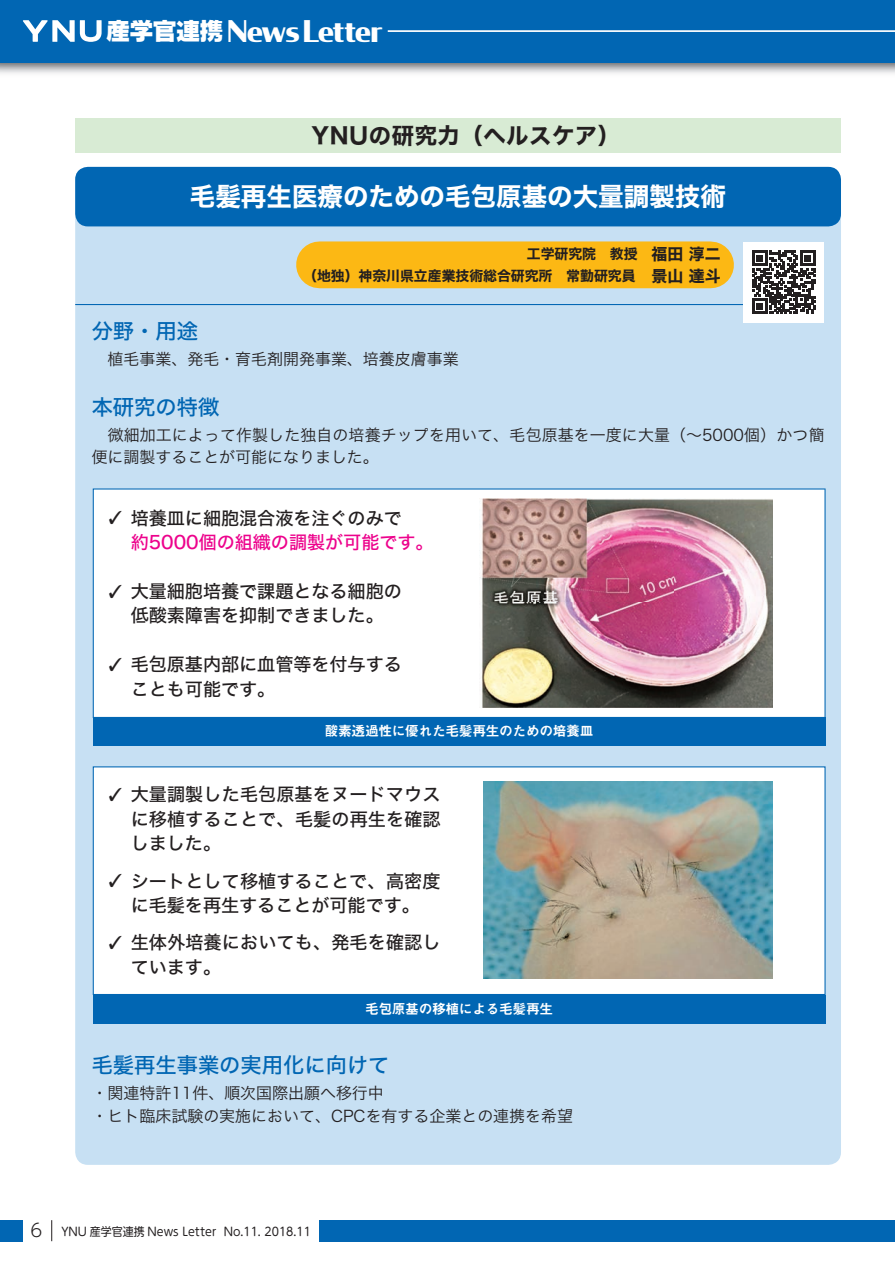
<style>
.page{position:relative;width:895px;height:1262px;background:#fff}
.page>*{position:absolute;margin:0;border:0;box-sizing:border-box;transform-origin:0 0}
.t1{font:700 29.7px "MPFB Condor";letter-spacing:-.045em;color:#fff}
.t2{font:25.5px "Hiragino Kaku W7 90 msp RKSJ H";color:#fff}
.t3{font:22.35px "Hiragino Kaku W7 90 msp RKSJ H";letter-spacing:.025em;color:#231f20}
.t4{font:21.3px "Hira Kaku Std W5";color:#0166b3}
.t5{font:18px/24.5px "Hira Kaku Std W5";color:#231f20}
.t6{font:18px/24.5px "Hira Kaku Std W5";color:#ed028c}
.t7{font:15.9px/22.4px "Hira Kaku Std W3";color:#231f20}
.t8{font:13.8px/22.4px "Hiragino Kaku W7 90 msp RKSJ H";color:#231f20;text-align:right}
.t9{font:13.8px "Midashi Go Pr 6 MB31";letter-spacing:-.03em;color:#fff}
.t10{font:11.7px "UD Shin M Go Pro";color:#231f20;scale:.94 1}
.s1{font-family:"NIS WNKS L10 S10 P 83 pv RKSJ H";font-weight:400;font-size:23.85px}
.s2{font-size:15.9px}
.s3{font-family:"MS Gothic";color:#231f20}
.s4{color:#231f20}
.s5{font-family:"MS Gothic"}
.s6{color:#ed028c}
.s7{font-weight:300;font-size:18px}
</style>
<div class="page">
<div style="left:0;top:1220px;width:22px;height:21px;background:#0166b3"></div>
<div style="left:320px;top:1220px;width:574px;height:21px;background:#0166b3"></div>
<svg style="left:51px;top:1220px;width:1px;height:21px"></svg>
<div style="left:0;top:0;width:894px;height:63px;background:#0166b3"></div>
<hr style="left:388px;top:30px;width:506px;height:2px;background:#fff">
<svg style="left:23px;top:20px;width:79px;height:22px"></svg>
<div style="left:75px;top:167px;width:766px;height:997px;background:#c7e0f3;border-radius:13px"></div>
<div style="left:319px;top:241px;width:391px;height:47px;background:#fcb814"></div>
<div style="left:75px;top:167px;width:766px;height:59px;background:#0166b3;border-radius:13px"></div>
<div style="left:75px;top:118px;width:766px;height:34px;background:#d8ebd4"></div>
<hr style="left:75px;top:304px;width:714px;height:1px;background:#0166b3">
<div style="left:743px;top:242px;width:81px;height:80px;background:#fff"></div>
<svg style="left:752px;top:250px;width:63px;height:64px"></svg>
<div style="left:93px;top:718px;width:732px;height:27px;background:#0166b3"></div>
<div style="left:93px;top:488px;width:732px;height:230px;background:#fff"></div>
<img style="left:479px;top:499px;width:293px;height:208px">
<div style="left:93px;top:995px;width:732px;height:28px;background:#0166b3"></div>
<div style="left:92px;top:766px;width:734px;height:229px;background:#fff"></div>
<img style="left:483px;top:781px;width:289px;height:197px">
<h1 class="t1" style="left:106px;top:11px;width:278px"><span class="s1">産学官連携</span> News Letter</h1>
<p class="t3" style="left:311px;top:124px;width:310px">YNUの研究力（ヘルスケア）</p>
<h2 class="t2" style="left:190px;top:184px;width:537px">毛髪再生医療のための毛包原基の大量調製技術</h2>
<p class="t8" style="left:303px;top:243px;width:419px">工学研究院　教授　<span class="s2">福田 淳二<br></span>（地独）神奈川県立産業技術総合研究所　常勤研究員<span class="s2">　景山 達斗</span></p>
<p class="t4" style="left:92px;top:315px;width:108px">分野・用途</p>
<p class="t7" style="left:92px;top:348px;width:368px">　植毛事業、発毛・育毛剤開発事業、培養皮膚事業</p>
<p class="t4" style="left:92px;top:390px;width:129px">本研究の特徴</p>
<p class="t7" style="left:92px;top:423px;width:734px">　微細加工によって作製した独自の培養チップを用いて、毛包原基を一度に大量（～5000個）かつ簡便に調製することが可能になりました。</p>
<p class="t6" style="left:107px;top:505px;width:328px"><span class="s3">✓</span> <span class="s4">培養皿に細胞混合液を注ぐのみで<br></span>　 約5000個の組織の調製が可能です。</p>
<p class="t5" style="left:107px;top:579px;width:297px"><span class="s5">✓</span> 大量細胞培養で課題となる細胞の<span class="s6">　</span> 低酸素障害を抑制できました。</p>
<p class="t5" style="left:107px;top:652px;width:297px"><span class="s5">✓</span> 毛包原基内部に血管等を付与する<span class="s6">　</span> ことも可能です。</p>
<p class="t9" style="left:325px;top:720px;width:270px">酸素透過性に優れた毛髪再生のための培養皿</p>
<p class="t5" style="left:131px;top:782px;width:311px;text-align:justify;text-indent:-24px"><span class="s5">✓</span> 大量調製した毛包原基をヌードマウスに移植することで、毛髪の再生を確認しました。</p>
<p class="t5" style="left:107px;top:868px;width:335px;text-align:center"><span class="s5">✓</span> シートとして移植することで、高密度に毛髪を再生することが可能です。</p>
<p class="t5" style="left:131px;top:930px;width:311px;text-indent:-24px"><span class="s5">✓</span> 生体外培養においても、発毛を確認しています。</p>
<p class="t9" style="left:365px;top:998px;width:190px">毛包原基の移植による毛髪再生</p>
<p class="t4" style="left:92px;top:1048px;width:299px">毛髪再生事業の実用化に向けて</p>
<p class="t7" style="left:92px;top:1081px;width:483px">・関連特許11件、順次国際出願へ移行中<br>・ヒト臨床試験の実施において、CPCを有する企業との連携を希望</p>
<p class="t10" style="left:30px;top:1222px;width:300px"><span class="s7">6</span> YNU 産学官連携 News Letter No.11. 2018.11</p>
</div>
